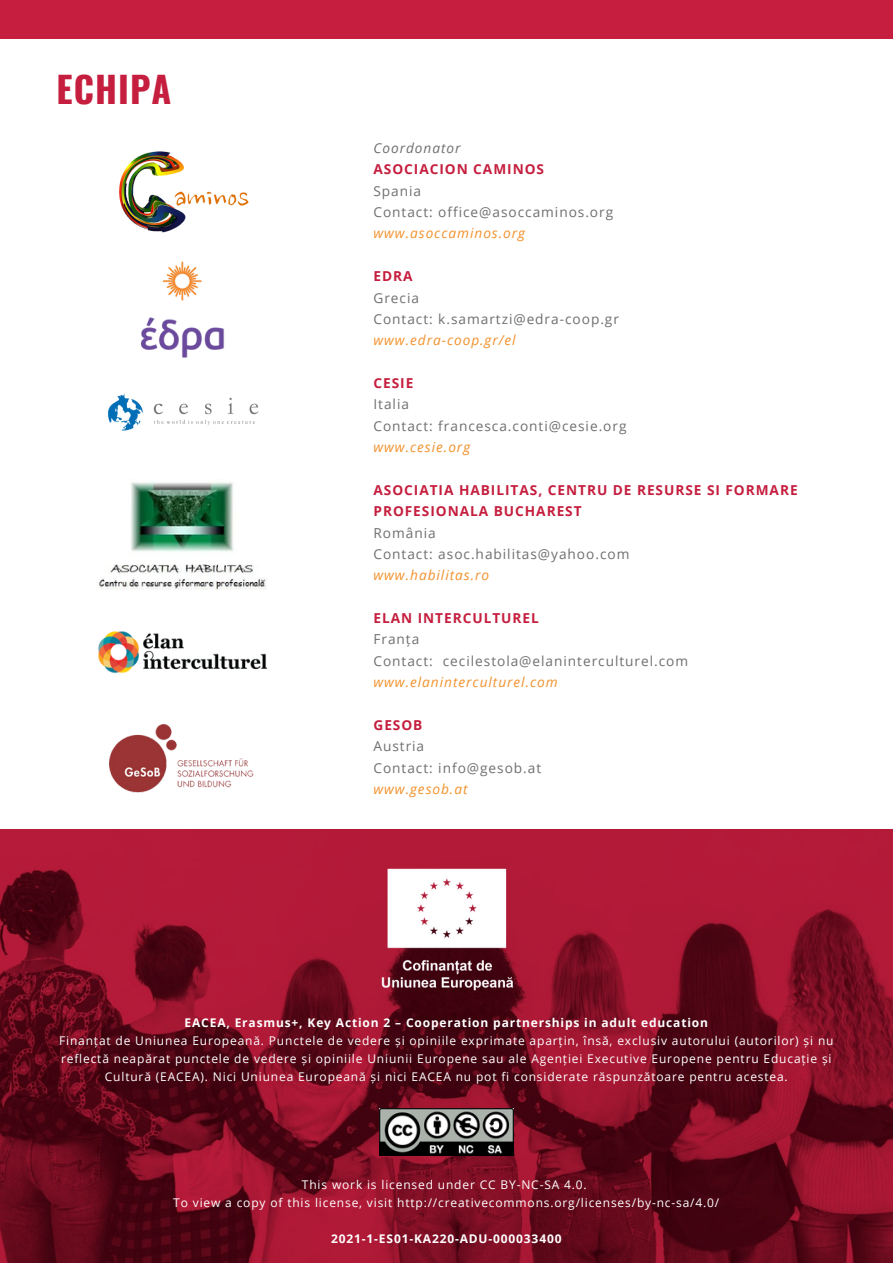
<style>
.page{position:relative;width:893px;height:1264px;background:#fff}
.page>*{position:absolute;margin:0;border:0;box-sizing:border-box;transform-origin:0 0}
.t1{font:700 36px "Oswald";letter-spacing:.03em;color:#c51e3e}
.t2{font:13.65px/21.3px "Open Sans";letter-spacing:.07em;color:#6f6f6f}
.t3{font:700 13.65px/21.3px "Open Sans";letter-spacing:.07em;color:#c51e3e}
.t4{font:italic 13.65px "Open Sans";letter-spacing:.07em;color:#f2922d}
.t5{font:italic 13.65px "Open Sans";letter-spacing:.07em;color:#6f6f6f}
.t6{font:12px/18px "Open Sans";letter-spacing:.07em;color:#fff;text-align:center}
.t7{font:700 12px "Open Sans";letter-spacing:.07em;color:#fff}
</style>
<div class="page">
<div style="left:0;top:0;width:892px;height:39px;background:#c51e3e"></div>
<img style="left:0;top:829px;width:892px;height:433px">
<img style="left:119px;top:151px;width:130px;height:82px">
<img style="left:140px;top:261px;width:85px;height:97px">
<img style="left:107px;top:394px;width:152px;height:37px">
<img style="left:97px;top:482px;width:169px;height:107px">
<img style="left:98px;top:631px;width:168px;height:42px">
<img style="left:109px;top:724px;width:144px;height:68px">
<img style="left:373px;top:854px;width:146px;height:148px">
<img style="left:379px;top:1108px;width:134px;height:47px">
<h1 class="t1" style="left:57px;top:61px;width:116px">ECHIPA</h1>
<p class="t5" style="left:373px;top:138px;width:88px">Coordonator</p>
<p class="t3" style="left:373px;top:158px;width:172px">ASOCIACION CAMINOS</p>
<p class="t2" style="left:373px;top:180px;width:241px">Spania<br>Contact: office@asoccaminos.org</p>
<p class="t4" style="left:373px;top:224px;width:153px">www.asoccaminos.org</p>
<p class="t3" style="left:373px;top:265px;width:41px">EDRA</p>
<p class="t2" style="left:373px;top:286px;width:247px">Grecia<br>Contact: k.samartzi@edra-coop.gr</p>
<p class="t4" style="left:373px;top:331px;width:144px">www.edra-coop.gr/el</p>
<p class="t3" style="left:373px;top:372px;width:41px">CESIE</p>
<p class="t2" style="left:373px;top:393px;width:254px">Italia<br>Contact: francesca.conti@cesie.org</p>
<p class="t4" style="left:373px;top:437px;width:98px">www.cesie.org</p>
<p class="t3" style="left:373px;top:479px;width:425px">ASOCIATIA HABILITAS, CENTRU DE RESURSE SI FORMARE<br>PROFESIONALA BUCHAREST</p>
<p class="t2" style="left:373px;top:521px;width:257px">România<br>Contact: asoc.habilitas@yahoo.com</p>
<p class="t4" style="left:373px;top:565px;width:117px">www.habilitas.ro</p>
<p class="t3" style="left:373px;top:607px;width:167px">ELAN INTERCULTUREL</p>
<p class="t2" style="left:373px;top:628px;width:316px">Franța<br>Contact: cecilestola@elaninterculturel.com</p>
<p class="t4" style="left:373px;top:672px;width:186px">www.elaninterculturel.com</p>
<p class="t3" style="left:373px;top:714px;width:50px">GESOB</p>
<p class="t2" style="left:373px;top:735px;width:169px">Austria<br>Contact: info@gesob.at</p>
<p class="t4" style="left:373px;top:779px;width:95px">www.gesob.at</p>
<p class="t7" style="left:185px;top:1014px;width:525px">EACEA, Erasmus+, Key Action 2 – Cooperation partnerships in adult education</p>
<p class="t6" style="left:59px;top:1031px;width:775px">Finanțat de Uniunea Europeană. Punctele de vedere și opiniile exprimate aparțin, însă, exclusiv autorului (autorilor) și nu reflectă neapărat punctele de vedere și opiniile Uniunii Europene sau ale Agenției Executive Europene pentru Educație și<br>Cultură (EACEA). Nici Uniunea Europeană și nici EACEA nu pot fi considerate răspunzătoare pentru acestea.</p>
<p class="t6" style="left:173px;top:1175px;width:547px">This work is licensed under CC BY-NC-SA 4.0.<br>To view a copy of this license, visit http://creativecommons.org/licenses/by-nc-sa/4.0/</p>
<p class="t7" style="left:331px;top:1230px;width:232px">2021-1-ES01-KA220-ADU-000033400</p>
</div>
